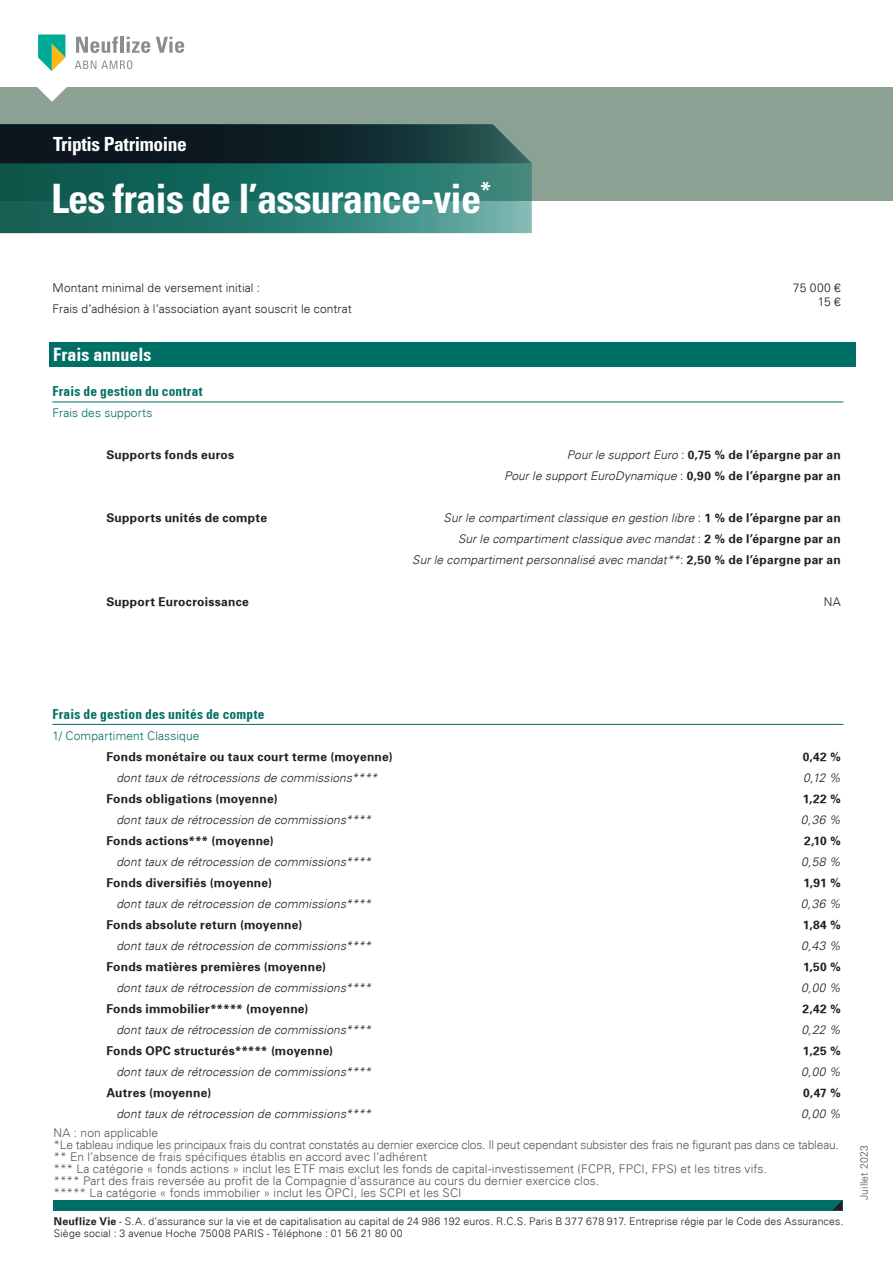
<style>
.page{position:relative;width:893px;height:1263px;background:#fff}
.page>*{position:absolute;margin:0;border:0;box-sizing:border-box;transform-origin:0 0}
.t1{font:700 condensed 40.5px "Univers LT Std";letter-spacing:-.02em;color:#fff}
.t2{font:700 condensed 19.5px "Univers LT Std";letter-spacing:-.02em;color:#fff}
.t3{font:700 condensed 18px "Univers";color:#fff}
.t4{font:700 condensed 13.5px "Univers";letter-spacing:.02em;color:#006f65}
.t5{font:italic 300 12px "Univers 45";letter-spacing:.01em;color:#231f20}
.t6{font:700 12px/21px "Univers";letter-spacing:.02em;color:#231f20}
.t7{font:300 12px "Univers 45";letter-spacing:.005em;color:#57585a}
.t8{font:300 12px "Univers 45";letter-spacing:-.015em;color:#57585a}
.t9{font:300 12px "Univers 45";letter-spacing:.01em;color:#231f20}
.t10{font:300 12px "Univers 45";letter-spacing:.01em;color:#006f65}
.t11{font:300 10.5px/12px "Univers 45";letter-spacing:.015em;color:#231f20}
.t12{font:300 10.5px "Univers 45";letter-spacing:.015em;color:#57585a}
.s1{font-family:"Univers 45";font-weight:300;font-style:italic}
.s2{font-family:"Univers 45";font-weight:300}
.s3{font-style:normal}
.s4{font-family:"Univers";font-weight:700;font-style:normal}
.s5{font-family:"Univers";font-weight:700}
</style>
<div class="page">
<div style="left:50px;top:342px;width:806px;height:24px;background:#006f65"></div>
<div style="left:0;top:87px;width:893px;height:113px;background:#8ba193"></div>
<svg style="left:0;top:163px;width:532px;height:70px;background:#26756b"></svg>
<svg style="left:0;top:124px;width:532px;height:39px;background:#162a2f"></svg>
<svg style="left:156px;top:37px;width:28px;height:16px"></svg>
<svg style="left:37px;top:35px;width:113px;height:67px"></svg>
<div style="left:53px;top:1200px;width:789px;height:10px;background:#006f65"></div>
<svg style="left:833px;top:1201px;width:9px;height:9px"></svg>
<hr style="left:52px;top:402px;width:791px;height:1px;background:#006f65">
<hr style="left:52px;top:724px;width:791px;height:1px;background:#006f65">
<p class="t2" style="left:53px;top:132px;width:135px">Triptis Patrimoine</p>
<p class="t1" style="left:51px;top:174px;width:441px">Les frais de l’assurance-vie<sup>*</sup></p>
<p class="t9" style="left:52px;top:280px;width:209px">Montant minimal de versement initial :</p>
<p class="t9" style="left:52px;top:301px;width:301px">Frais d’adhésion à l’association ayant souscrit le contrat</p>
<p class="t3" style="left:53px;top:344px;width:100px">Frais annuels</p>
<p class="t9" style="left:793px;top:280px;width:49px">75 000 €</p>
<p class="t9" style="left:818px;top:295px;width:24px">15 €</p>
<p class="t4" style="left:52px;top:383px;width:152px">Frais de gestion du contrat</p>
<p class="t10" style="left:52px;top:406px;width:101px">Frais des supports</p>
<p class="t6" style="left:106px;top:445px;width:129px">Supports fonds euros</p>
<p class="t6" style="left:106px;top:508px;width:162px">Supports unités de compte</p>
<p class="t6" style="left:106px;top:592px;width:144px">Support Eurocroissance</p>
<p class="t6" style="left:567px;top:445px;width:275px"><span class="s1">Pour le support Euro</span> <span class="s2">:</span> 0,75 % de l’épargne par an</p>
<p class="t5" style="left:504px;top:469px;width:338px">Pour le support EuroDynamique <span class="s3">:</span> <span class="s4">0,90 % de l’épargne par an</span></p>
<p class="t5" style="left:444px;top:511px;width:399px">Sur le compartiment classique en gestion libre <span class="s3">:</span> <span class="s4">1 % de l’épargne par an</span></p>
<p class="t5" style="left:458px;top:532px;width:384px">Sur le compartiment classique avec mandat <span class="s3">:</span> <span class="s4">2 % de l’épargne par an</span></p>
<p class="t5" style="left:412px;top:553px;width:430px">Sur le compartiment personnalisé avec mandat**<span class="s3">:</span> <span class="s4">2,50 % de l’épargne par an</span></p>
<p class="t9" style="left:824px;top:595px;width:19px">NA</p>
<p class="t4" style="left:52px;top:706px;width:214px">Frais de gestion des unités de compte</p>
<p class="t10" style="left:52px;top:728px;width:148px">1/ Compartiment Classique</p>
<p class="t6" style="left:106px;top:746px;width:288px">Fonds monétaire ou taux court terme (moyenne)</p>
<p class="t5" style="left:116px;top:770px;width:262px">dont taux de rétrocessions de commissions****</p>
<p class="t6" style="left:106px;top:788px;width:173px">Fonds obligations (moyenne)</p>
<p class="t5" style="left:116px;top:812px;width:256px">dont taux de rétrocession de commissions****</p>
<p class="t6" style="left:106px;top:830px;width:169px">Fonds actions*** (moyenne)</p>
<p class="t5" style="left:116px;top:854px;width:256px">dont taux de rétrocession de commissions****</p>
<p class="t6" style="left:106px;top:872px;width:167px">Fonds diversifiés (moyenne)</p>
<p class="t5" style="left:116px;top:896px;width:256px">dont taux de rétrocession de commissions****</p>
<p class="t6" style="left:106px;top:914px;width:197px">Fonds absolute return (moyenne)</p>
<p class="t5" style="left:116px;top:938px;width:256px">dont taux de rétrocession de commissions****</p>
<p class="t6" style="left:106px;top:956px;width:221px">Fonds matières premières (moyenne)</p>
<p class="t5" style="left:116px;top:980px;width:256px">dont taux de rétrocession de commissions****</p>
<p class="t6" style="left:106px;top:998px;width:204px">Fonds immobilier***** (moyenne)</p>
<p class="t5" style="left:116px;top:1022px;width:256px">dont taux de rétrocession de commissions****</p>
<p class="t6" style="left:106px;top:1040px;width:228px">Fonds OPC structurés***** (moyenne)</p>
<p class="t5" style="left:116px;top:1064px;width:256px">dont taux de rétrocession de commissions****</p>
<p class="t6" style="left:106px;top:1082px;width:106px">Autres (moyenne)</p>
<p class="t5" style="left:116px;top:1106px;width:256px">dont taux de rétrocession de commissions****</p>
<p class="t6" style="left:803px;top:746px;width:40px">0,42 %<br><span class="s1">0,12 %</span></p>
<p class="t6" style="left:803px;top:788px;width:40px">1,22 %</p>
<p class="t5" style="left:801px;top:812px;width:41px">0,36 %</p>
<p class="t6" style="left:804px;top:830px;width:38px">2,10 %</p>
<p class="t5" style="left:801px;top:854px;width:41px">0,58 %</p>
<p class="t6" style="left:803px;top:872px;width:39px">1,91 %</p>
<p class="t5" style="left:801px;top:896px;width:41px">0,36 %</p>
<p class="t6" style="left:803px;top:914px;width:39px">1,84 %</p>
<p class="t5" style="left:801px;top:938px;width:41px">0,43 %</p>
<p class="t6" style="left:803px;top:956px;width:39px">1,50 %</p>
<p class="t5" style="left:801px;top:980px;width:41px">0,00 %</p>
<p class="t6" style="left:802px;top:998px;width:40px">2,42 %</p>
<p class="t5" style="left:801px;top:1022px;width:41px">0,22 %</p>
<p class="t6" style="left:803px;top:1040px;width:39px">1,25 %</p>
<p class="t5" style="left:801px;top:1064px;width:41px">0,00 %</p>
<p class="t6" style="left:803px;top:1082px;width:39px">0,47 %</p>
<p class="t5" style="left:801px;top:1106px;width:41px">0,00 %</p>
<p class="t7" style="left:54px;top:1125px;width:106px">NA : non applicable</p>
<p class="t8" style="left:54px;top:1137px;width:787px">*Le tableau indique les principaux frais du contrat constatés au dernier exercice clos. Il peut cependant subsister des frais ne figurant pas dans ce tableau.</p>
<p class="t7" style="left:54px;top:1149px;width:375px">** En l’absence de frais spécifiques établis en accord avec l’adhérent</p>
<p class="t7" style="left:54px;top:1161px;width:715px">*** La catégorie « fonds actions » inclut les ETF mais exclut les fonds de capital-investissement (FCPR, FPCI, FPS) et les titres vifs.</p>
<p class="t7" style="left:54px;top:1173px;width:547px">**** Part des frais reversée au profit de la Compagnie d’assurance au cours du dernier exercice clos.</p>
<p class="t7" style="left:54px;top:1185px;width:410px">***** La catégorie « fonds immobilier » inclut les OPCI, les SCPI et les SCI</p>
<p class="t11" style="left:54px;top:1215px;width:791px"><span class="s5">Neuflize Vie</span> - S.A. d’assurance sur la vie et de capitalisation au capital de 24 986 192 euros. R.C.S. Paris B 377 678 917. Entreprise régie par le Code des Assurances.<br>Siège social : 3 avenue Hoche 75008 PARIS - Téléphone : 01 56 21 80 00</p>
<p class="t12" style="left:858px;top:1200px;width:57px;rotate:-90deg">Juillet 2023</p>
</div>
